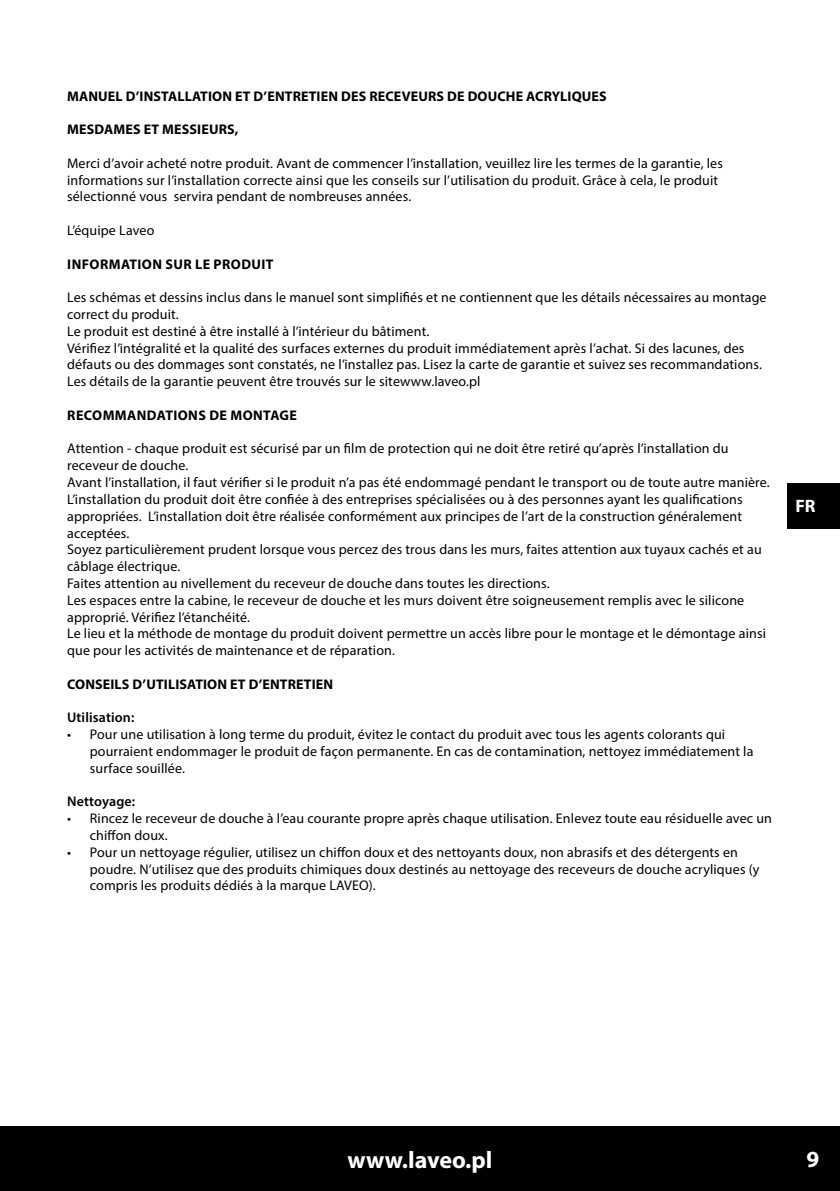
<style>
.page{position:relative;width:840px;height:1191px;background:#fff}
.page>*{position:absolute;margin:0;border:0;box-sizing:border-box;transform-origin:0 0}
.t1{font:700 24px "Myriad Pro";color:#fff}
.t2{font:700 23.2px "Myriad Pro";color:#fff}
.t3{font:700 18px "Myriad Pro";color:#fff}
.t4{font:14px/16.8px "Myriad Pro";letter-spacing:.01em;color:#000}
.t5{font:700 14px "Myriad Pro";letter-spacing:.01em;color:#000}
.t6{font:700 14px "Myriad Pro";letter-spacing:.03em;color:#000}
.t7{font:600 14px "Myriad Pro";letter-spacing:.01em;color:#000}
</style>
<div class="page">
<div style="left:0;top:1125px;width:839px;height:66px;background:#000"></div>
<div style="left:787px;top:484px;width:52px;height:45px;background:#000"></div>
<p class="t5" style="left:67px;top:87px;width:541px">MANUEL D’INSTALLATION ET D’ENTRETIEN DES RECEVEURS DE DOUCHE ACRYLIQUES</p>
<p class="t5" style="left:67px;top:120px;width:173px">MESDAMES ET MESSIEURS,</p>
<p class="t4" style="left:67px;top:154px;width:657px">Merci d’avoir acheté notre produit. Avant de commencer l’installation, veuillez lire les termes de la garantie, les informations sur l’installation correcte ainsi que les conseils sur l’utilisation du produit. Grâce à cela, le produit sélectionné vous servira pendant de nombreuses années.</p>
<p class="t4" style="left:67px;top:222px;width:89px">L’équipe Laveo</p>
<p class="t6" style="left:67px;top:255px;width:208px">INFORMATION SUR LE PRODUIT</p>
<p class="t4" style="left:67px;top:289px;width:700px">Les schémas et dessins inclus dans le manuel sont simplifiés et ne contiennent que les détails nécessaires au montage correct du produit.<br>Le produit est destiné à être installé à l’intérieur du bâtiment.<br>Vérifiez l’intégralité et la qualité des surfaces externes du produit immédiatement après l’achat. Si des lacunes, des défauts ou des dommages sont constatés, ne l’installez pas. Lisez la carte de garantie et suivez ses recommandations.<br>Les détails de la garantie peuvent être trouvés sur le sitewww.laveo.pl</p>
<p class="t6" style="left:67px;top:406px;width:231px">RECOMMANDATIONS DE MONTAGE</p>
<p class="t4" style="left:67px;top:440px;width:703px">Attention - chaque produit est sécurisé par un film de protection qui ne doit être retiré qu’après l’installation du receveur de douche.<br>Avant l’installation, il faut vérifier si le produit n’a pas été endommagé pendant le transport ou de toute autre manière.<br>L’installation du produit doit être confiée à des entreprises spécialisées ou à des personnes ayant les qualifications appropriées. L’installation doit être réalisée conformément aux principes de l’art de la construction généralement acceptées.<br>Soyez particulièrement prudent lorsque vous percez des trous dans les murs, faites attention aux tuyaux cachés et au câblage électrique.<br>Faites attention au nivellement du receveur de douche dans toutes les directions.<br>Les espaces entre la cabine, le receveur de douche et les murs doivent être soigneusement remplis avec le silicone approprié. Vérifiez l’étanchéité.<br>Le lieu et la méthode de montage du produit doivent permettre un accès libre pour le montage et le démontage ainsi que pour les activités de maintenance et de réparation.</p>
<p class="t5" style="left:67px;top:675px;width:267px">CONSEILS D’UTILISATION ET D’ENTRETIEN</p>
<p class="t7" style="left:67px;top:708px;width:69px">Utilisation:</p>
<p class="t4" style="left:90px;top:726px;width:664px;text-indent:-23px">• Pour une utilisation à long terme du produit, évitez le contact du produit avec tous les agents colorants qui pourraient endommager le produit de façon permanente. En cas de contamination, nettoyez immédiatement la surface souillée.</p>
<p class="t7" style="left:67px;top:792px;width:70px">Nettoyage:</p>
<p class="t4" style="left:90px;top:810px;width:683px;text-indent:-23px">• Rincez le receveur de douche à l’eau courante propre après chaque utilisation. Enlevez toute eau résiduelle avec un chiffon doux.</p>
<p class="t4" style="left:90px;top:843px;width:670px;text-indent:-23px">• Pour un nettoyage régulier, utilisez un chiffon doux et des nettoyants doux, non abrasifs et des détergents en poudre. N’utilisez que des produits chimiques doux destinés au nettoyage des receveurs de douche acryliques (y compris les produits dédiés à la marque LAVEO).</p>
<p class="t3" style="left:795px;top:494px;width:22px">FR</p>
<h1 class="t1" style="left:347px;top:1144px;width:146px">www.laveo.pl</h1>
<h2 class="t2" style="left:805px;top:1144px;width:14px">9</h2>
</div>
